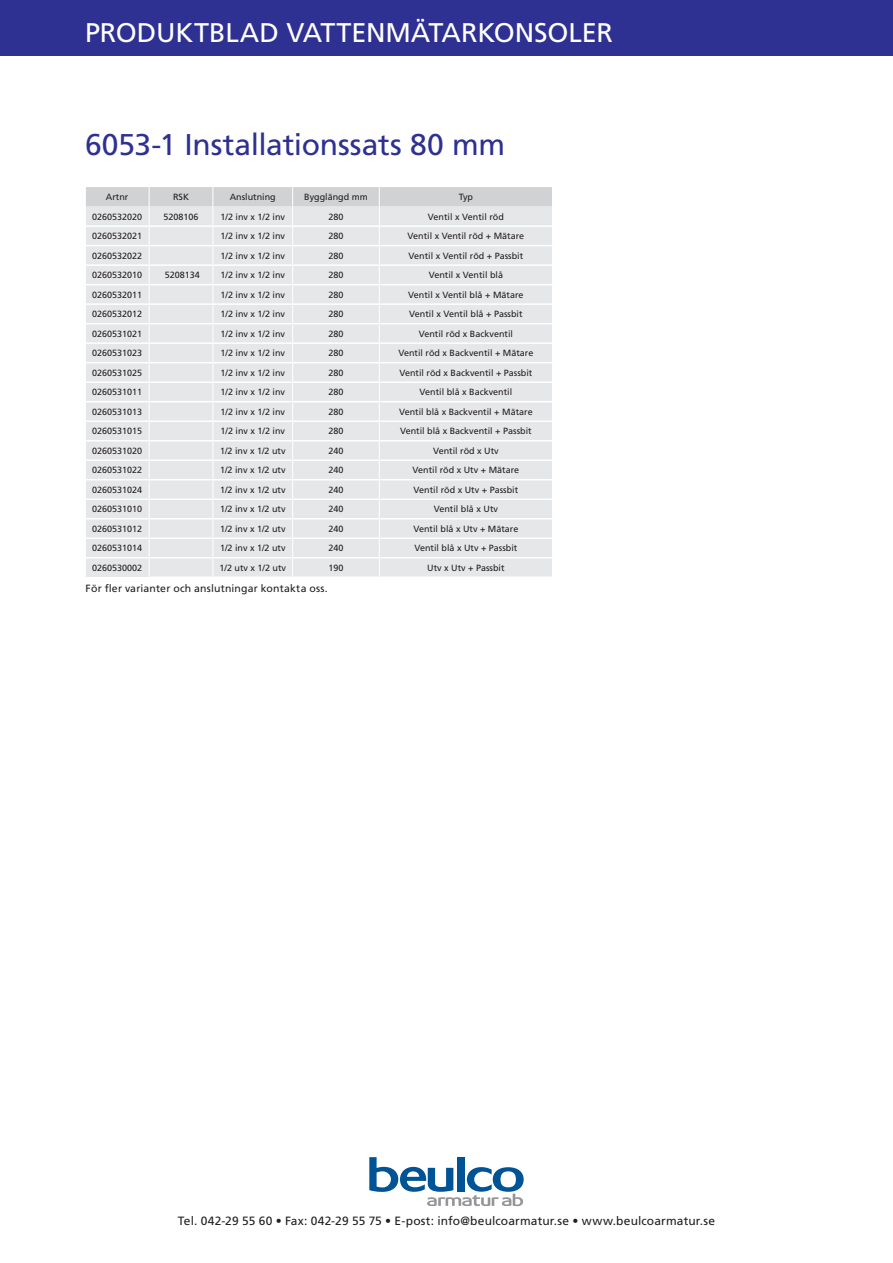
<style>
.page{position:relative;width:893px;height:1263px;background:#fff}
.page>*{position:absolute;margin:0;border:0;box-sizing:border-box;transform-origin:0 0}
.Artikelgrupp{font:30px "Frutiger LT Std";letter-spacing:-.01em;color:#2e3092}
.t1{font:27px "Frutiger LT Std";letter-spacing:-.005em;color:#fff}
.t2{font:12px "Frutiger LT Std";letter-spacing:.01em;color:#231f20}
.Förklaring{font:10.5px "Frutiger LT Std";letter-spacing:.015em;color:#231f20}
.TabelltextC{font:9px "Frutiger LT Std";color:#231f20}
.Artnr{font:9px "Frutiger LT Std";color:#231f20}
.TabellrubrikC{font:9px "Frutiger LT Std";color:#231f20}
</style>
<div class="page">
<div style="left:0;top:0;width:893px;height:55px;background:#2e3092"></div>
<svg style="left:369px;top:1157px;width:155px;height:49px"></svg>
<svg style="left:86px;top:187px;width:466px;height:390px;background:#e6e7e9"></svg>
<h2 class="t1" style="left:85px;top:16px;width:235px">PRODUKTBLAD Vatte</h2>
<h2 class="t1" style="left:366px;top:16px;width:81px">nmätarko</h2>
<h2 class="t1" style="left:515px;top:16px;width:50px">nsoler</h2>
<p class="Artikelgrupp" style="left:85px;top:127px;width:422px">6053-1 Installationssats 80 mm</p>
<p class="TabellrubrikC" style="left:106px;top:192px;width:24px">Artnr</p>
<p class="TabellrubrikC" style="left:173px;top:192px;width:18px">RSK</p>
<p class="TabellrubrikC" style="left:230px;top:192px;width:47px">Anslutning</p>
<p class="TabellrubrikC" style="left:304px;top:192px;width:65px">Bygglängd mm</p>
<p class="TabellrubrikC" style="left:459px;top:192px;width:16px">Typ</p>
<p class="Artnr" style="left:92px;top:211px;width:52px">0260532020</p>
<p class="TabelltextC" style="left:163px;top:211px;width:37px">5208106</p>
<p class="TabelltextC" style="left:221px;top:211px;width:66px">1/2 inv x 1/2 inv</p>
<p class="TabelltextC" style="left:328px;top:211px;width:17px">280</p>
<p class="TabelltextC" style="left:428px;top:211px;width:77px">Ventil x Ventil röd</p>
<p class="Artnr" style="left:92px;top:231px;width:52px">0260532021</p>
<p class="TabelltextC" style="left:221px;top:231px;width:66px">1/2 inv x 1/2 inv</p>
<p class="TabelltextC" style="left:328px;top:231px;width:17px">280</p>
<p class="TabelltextC" style="left:407px;top:231px;width:118px">Ventil x Ventil röd + M ätare</p>
<p class="Artnr" style="left:92px;top:250px;width:52px">0260532022</p>
<p class="TabelltextC" style="left:221px;top:250px;width:66px">1/2 inv x 1/2 inv</p>
<p class="TabelltextC" style="left:328px;top:250px;width:17px">280</p>
<p class="TabelltextC" style="left:408px;top:250px;width:116px">Ventil x Ventil röd + Passbit</p>
<p class="Artnr" style="left:92px;top:270px;width:52px">0260532010</p>
<p class="TabelltextC" style="left:165px;top:270px;width:37px">5208134</p>
<p class="TabelltextC" style="left:221px;top:270px;width:66px">1/2 inv x 1/2 inv</p>
<p class="TabelltextC" style="left:328px;top:270px;width:17px">280</p>
<p class="TabelltextC" style="left:429px;top:270px;width:76px">Ventil x Ventil blå</p>
<p class="Artnr" style="left:92px;top:289px;width:52px">0260532011</p>
<p class="TabelltextC" style="left:221px;top:289px;width:66px">1/2 inv x 1/2 inv</p>
<p class="TabelltextC" style="left:328px;top:289px;width:17px">280</p>
<p class="TabelltextC" style="left:408px;top:289px;width:117px">Ventil x Ventil blå + Mätare</p>
<p class="Artnr" style="left:92px;top:309px;width:52px">0260532012</p>
<p class="TabelltextC" style="left:221px;top:309px;width:66px">1/2 inv x 1/2 inv</p>
<p class="TabelltextC" style="left:328px;top:309px;width:17px">280</p>
<p class="TabelltextC" style="left:409px;top:309px;width:115px">Ventil x Ventil blå + Passbit</p>
<p class="Artnr" style="left:92px;top:328px;width:52px">0260531021</p>
<p class="TabelltextC" style="left:221px;top:328px;width:66px">1/2 inv x 1/2 inv</p>
<p class="TabelltextC" style="left:328px;top:328px;width:17px">280</p>
<p class="TabelltextC" style="left:419px;top:328px;width:96px">Ventil röd x Backventil</p>
<p class="Artnr" style="left:92px;top:348px;width:52px">0260531023</p>
<p class="TabelltextC" style="left:221px;top:348px;width:66px">1/2 inv x 1/2 inv</p>
<p class="TabelltextC" style="left:328px;top:348px;width:17px">280</p>
<p class="TabelltextC" style="left:398px;top:348px;width:137px">Ventil röd x Backventil + Mätare</p>
<p class="Artnr" style="left:92px;top:367px;width:52px">0260531025</p>
<p class="TabelltextC" style="left:221px;top:367px;width:66px">1/2 inv x 1/2 inv</p>
<p class="TabelltextC" style="left:328px;top:367px;width:17px">280</p>
<p class="TabelltextC" style="left:399px;top:367px;width:135px">Ventil röd x Backventil + Passbit</p>
<p class="Artnr" style="left:92px;top:387px;width:52px">0260531011</p>
<p class="TabelltextC" style="left:221px;top:387px;width:66px">1/2 inv x 1/2 inv</p>
<p class="TabelltextC" style="left:328px;top:387px;width:17px">280</p>
<p class="TabelltextC" style="left:420px;top:387px;width:94px">Ventil blå x Backventil</p>
<p class="Artnr" style="left:92px;top:406px;width:52px">0260531013</p>
<p class="TabelltextC" style="left:221px;top:406px;width:66px">1/2 inv x 1/2 inv</p>
<p class="TabelltextC" style="left:328px;top:406px;width:17px">280</p>
<p class="TabelltextC" style="left:399px;top:406px;width:135px">Ventil blå x Backventil + Mätare</p>
<p class="Artnr" style="left:92px;top:426px;width:52px">0260531015</p>
<p class="TabelltextC" style="left:221px;top:426px;width:66px">1/2 inv x 1/2 inv</p>
<p class="TabelltextC" style="left:328px;top:426px;width:17px">280</p>
<p class="TabelltextC" style="left:400px;top:426px;width:133px">Ventil blå x Backventil + Passbit</p>
<p class="Artnr" style="left:92px;top:445px;width:52px">0260531020</p>
<p class="TabelltextC" style="left:220px;top:445px;width:67px">1/2 inv x 1/2 utv</p>
<p class="TabelltextC" style="left:328px;top:445px;width:17px">240</p>
<p class="TabelltextC" style="left:433px;top:445px;width:67px">Ventil röd x Utv</p>
<p class="Artnr" style="left:92px;top:465px;width:52px">0260531022</p>
<p class="TabelltextC" style="left:220px;top:465px;width:67px">1/2 inv x 1/2 utv</p>
<p class="TabelltextC" style="left:328px;top:465px;width:17px">240</p>
<p class="TabelltextC" style="left:413px;top:465px;width:108px">Ventil röd x Utv + M ätare</p>
<p class="Artnr" style="left:92px;top:484px;width:52px">0260531024</p>
<p class="TabelltextC" style="left:220px;top:484px;width:67px">1/2 inv x 1/2 utv</p>
<p class="TabelltextC" style="left:328px;top:484px;width:17px">240</p>
<p class="TabelltextC" style="left:414px;top:484px;width:106px">Ventil röd x Utv + Passbit</p>
<p class="Artnr" style="left:92px;top:504px;width:52px">0260531010</p>
<p class="TabelltextC" style="left:220px;top:504px;width:67px">1/2 inv x 1/2 utv</p>
<p class="TabelltextC" style="left:328px;top:504px;width:17px">240</p>
<p class="TabelltextC" style="left:434px;top:504px;width:66px">Ventil blå x Utv</p>
<p class="Artnr" style="left:92px;top:523px;width:52px">0260531012</p>
<p class="TabelltextC" style="left:220px;top:523px;width:67px">1/2 inv x 1/2 utv</p>
<p class="TabelltextC" style="left:328px;top:523px;width:17px">240</p>
<p class="TabelltextC" style="left:413px;top:523px;width:107px">Ventil blå x Utv + Mätare</p>
<p class="Artnr" style="left:92px;top:543px;width:52px">0260531014</p>
<p class="TabelltextC" style="left:220px;top:543px;width:67px">1/2 inv x 1/2 utv</p>
<p class="TabelltextC" style="left:328px;top:543px;width:17px">240</p>
<p class="TabelltextC" style="left:414px;top:543px;width:105px">Ventil blå x Utv + Passbit</p>
<p class="Artnr" style="left:92px;top:562px;width:52px">0260530002</p>
<p class="TabelltextC" style="left:220px;top:562px;width:68px">1/2 utv x 1/2 utv</p>
<p class="TabelltextC" style="left:328px;top:562px;width:17px">190</p>
<p class="TabelltextC" style="left:427px;top:562px;width:79px">Utv x Utv + Passbit</p>
<p class="Förklaring" style="left:86px;top:582px;width:244px">För fler varianter och anslutningar kontakta oss.</p>
<h3 class="t2" style="left:178px;top:1214px;width:539px">Tel. 042-29 55 60 • Fax: 042-29 55 75 • E-post: info@beulcoarmatur.se • www.beulcoarmatur.se</h3>
</div>
